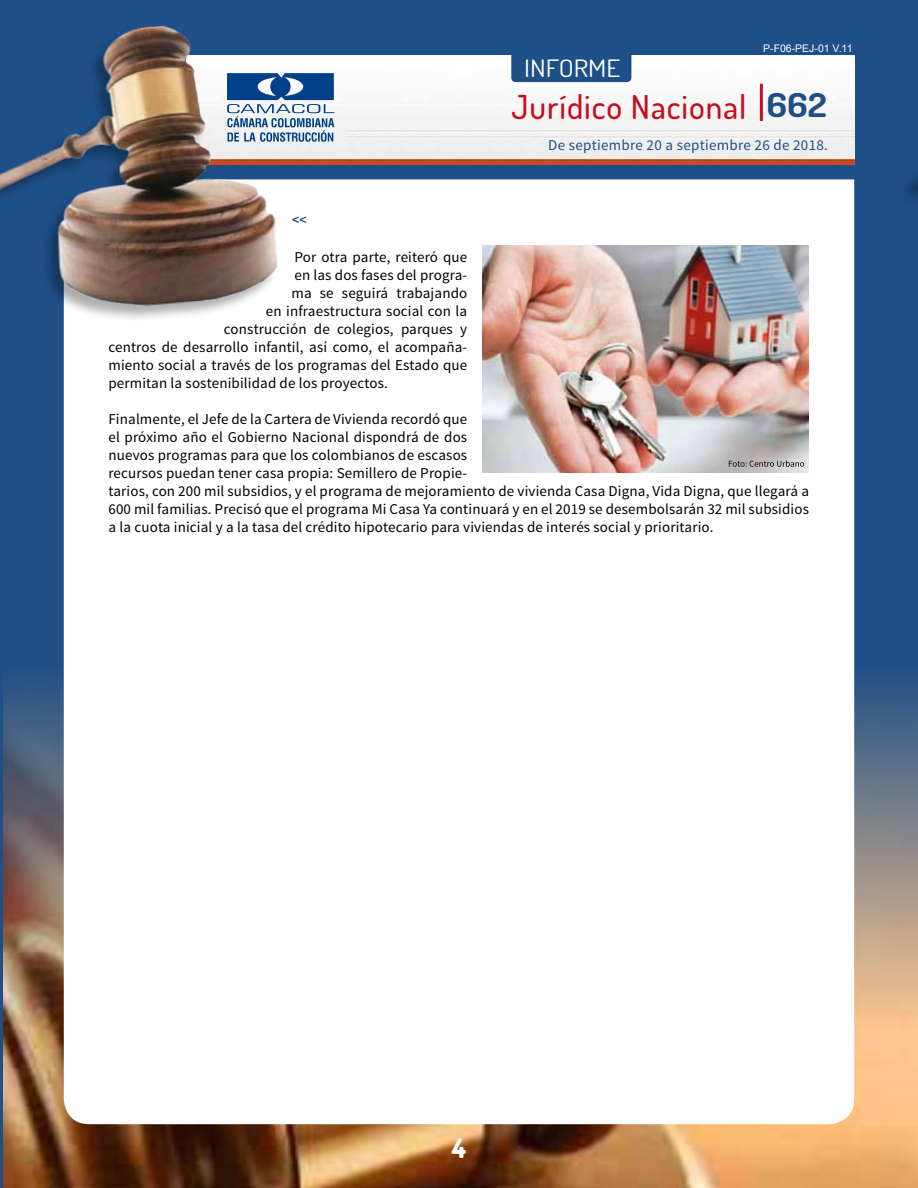
<style>
.page{position:relative;width:918px;height:1188px;background:#1e4f87}
.page>*{position:absolute;margin:0;border:0;box-sizing:border-box;transform-origin:0 0}
.t1{font:500 33px "Dosis";letter-spacing:.03em;color:#c50e1f}
.t2{font:800 27px "Dosis";color:#fff}
.t3{font:24px "Dosis";color:#fff;scale:1.14 1}
.t4{font:15px/18px "Source Sans Pro";letter-spacing:.01em;color:#000}
.t5{font:15px "Source Sans Pro";letter-spacing:.02em;color:#1e4f87}
.t6{font:10.5px "Arial";color:#fff}
.s1{font-weight:700;color:#1e4f87}
</style>
<div class="page">
<img style="left:4px;top:665px;width:914px;height:523px">
<div style="left:64px;top:179px;width:790px;height:945px;background:#fff"></div>
<img style="left:281px;top:55px;width:573px;height:109px">
<div style="left:511px;top:37px;width:120px;height:45px;background:#1e4f87;border-radius:4px"></div>
<hr style="left:760px;top:84px;width:3px;height:37px;background:#c50e1f">
<div style="left:0;top:26px;width:278px;height:297px;background:#000;opacity:.32"></div>
<img style="left:0;top:25px;width:281px;height:291px">
<svg style="left:227px;top:73px;width:107px;height:69px;background:#7898be"></svg>
<svg style="left:292px;top:216px;width:14px;height:7px"></svg>
<img style="left:482px;top:246px;width:327px;height:227px">
<svg style="left:729px;top:460px;width:75px;height:7px"></svg>
<h3 class="t3" style="left:524px;top:53px;width:86px">INFORME</h3>
<p class="t6" style="left:763px;top:42px;width:91px">P-F06-PEJ-01 V.11</p>
<h1 class="t1" style="left:512px;top:85px;width:317px">Jurídico Nacional <span class="s1">662</span></h1>
<p class="t5" style="left:548px;top:136px;width:281px">De septiembre 20 a septiembre 26 de 2018.</p>
<p class="t4" style="left:294px;top:249px;width:174px">Por otra parte, reiteró que</p>
<p class="t4" style="left:294px;top:267px;width:174px">en las dos fases del progra-</p>
<p class="t4" style="left:291px;top:285px;width:177px">ma se seguirá trabajando</p>
<p class="t4" style="left:266px;top:303px;width:203px">en infraestructura social con la</p>
<p class="t4" style="left:224px;top:321px;width:245px">construcción de colegios, parques y</p>
<p class="t4" style="left:108px;top:339px;width:360px">centros de desarrollo infantil, así como, el acompaña-</p>
<p class="t4" style="left:108px;top:357px;width:360px">miento social a través de los programas del Estado que</p>
<p class="t4" style="left:108px;top:375px;width:281px">permitan la sostenibilidad de los proyectos.</p>
<p class="t4" style="left:108px;top:411px;width:702px">Finalmente, el Jefe de la Cartera de Vivienda recordó que<br>el próximo año el Gobierno Nacional dispondrá de dos<br>nuevos programas para que los colombianos de escasos<br>recursos puedan tener casa propia: Semillero de Propie-<br>tarios, con 200 mil subsidios, y el programa de mejoramiento de vivienda Casa Digna, Vida Digna, que llegará a 600 mil familias. Precisó que el programa Mi Casa Ya continuará y en el 2019 se desembolsarán 32 mil subsidios a la cuota inicial y a la tasa del crédito hipotecario para viviendas de interés social y prioritario.</p>
<h2 class="t2" style="left:452px;top:1131px;width:16px">4</h2>
</div>
